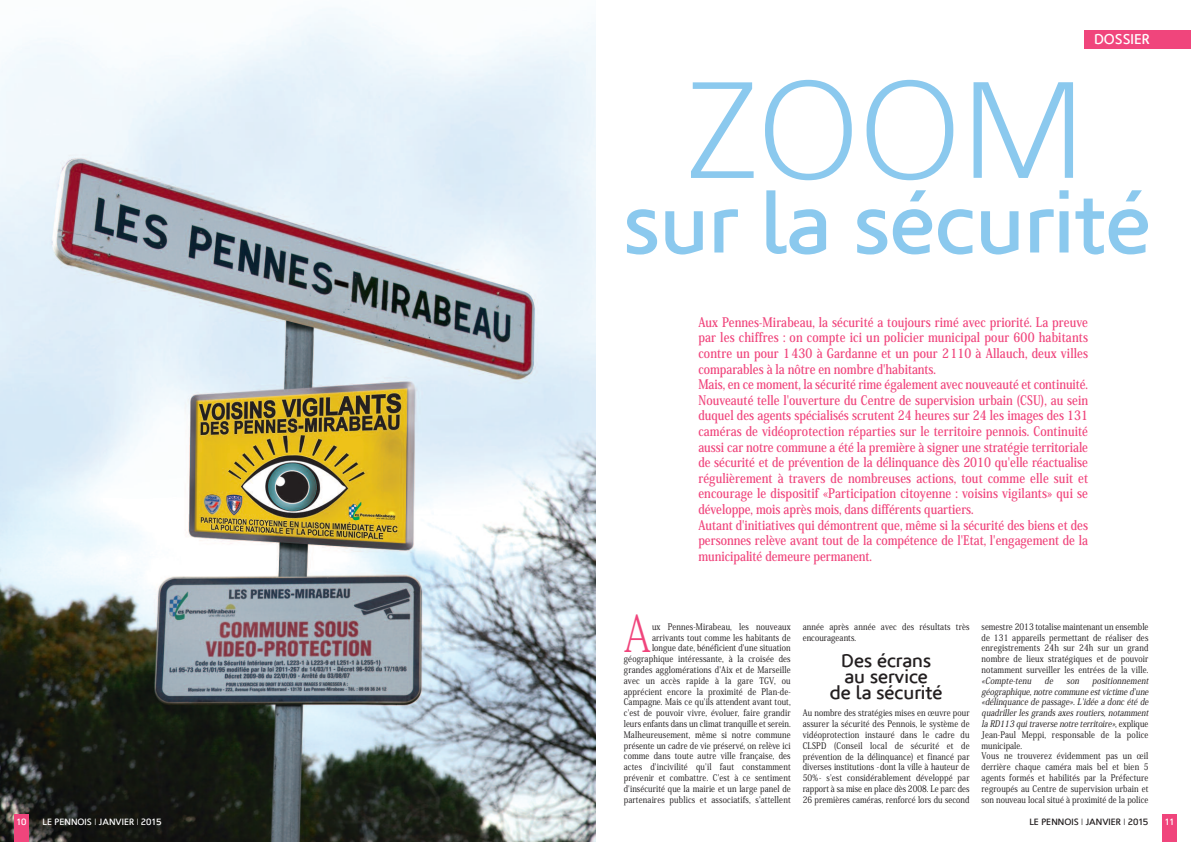
<style>
.page{position:relative;width:1191px;height:842px;background:#fff}
.page>*{position:absolute;margin:0;border:0;box-sizing:border-box;transform-origin:0 0}
.t1{font:135.5px "Fortheloveofhatelight";color:#8bc9ee}
.t2{font:81.3px "Fortheloveofhate";color:#8bc9ee}
.t3{font:200 50px "Koz Min Pro";color:#f0457c;scale:.85 1}
.t4{font:18px/16px "Fortheloveofhate";color:#231f20;text-align:center}
.t5{font:14px "Fortheloveofhate";color:#fff}
.t6{font:700 13px/15.6px "Koz Min Pro";color:#f0457c;scale:.85 1}
.t7{font:700 13px "Koz Min Pr 6 N";letter-spacing:.01em;color:#f0457c;scale:.85 1}
.t8{font:500 9px/10.8px "Koz Min Pro";letter-spacing:.02em;color:#231f20;scale:.85 1}
.t9{font:9px "Fortheloveofhate";color:#fff}
.t10{font:9px "Fortheloveofhate";color:#231f20}
.s1{font-family:"Koz Min Pro"}
.s2{font-style:italic}
.s3{font-family:"Fortheloveofhatelight"}
</style>
<div class="page">
<img style="left:0;top:8px;width:595px;height:834px">
<div style="left:1162px;top:814px;width:14px;height:28px;background:#f0457c"></div>
<div style="left:14px;top:814px;width:14px;height:28px;background:#f0457c"></div>
<div style="left:1084px;top:30px;width:107px;height:19px;background:#f0457c"></div>
<h3 class="t5" style="left:1094px;top:30px;width:57px">DOSSIER</h3>
<h1 class="t1" style="left:688px;top:49px;width:398px">ZOOM</h1>
<h2 class="t2" style="left:623px;top:174px;width:529px">sur la sécurité</h2>
<p class="t6" style="left:698px;top:314px;width:460px">Aux Pennes-Mirabeau, la sécurité a toujours rimé avec priorité. La preuve par les chiffres : on compte ici un policier municipal pour 600 habitants contre un pour 1430 à Gardanne et un pour 2110 à Allauch, deux villes comparables à la nôtre en nombre d'habitants.<br>Mais, en ce moment, la sécurité rime également avec nouveauté et continuité.<br>Nouveauté telle l'ouverture du Centre de supervision urbain (CSU), au sein duquel des agents spécialisés scrutent 24 heures sur 24 les images des 131 caméras de vidéoprotection réparties sur le territoire pennois. Continuité aussi car notre commune a été la première à signer une stratégie territoriale de sécurité et de prévention de la délinquance dès 2010 qu'elle réactualise régulièrement à travers de nombreuses actions, tout comme elle suit et</p>
<h3 class="t7" style="left:698px;top:486px;width:460px"><span class="s1">encourage le dispositif</span> «Participation citoyenne : voisins vigilants» <span class="s1">qui se</span></h3>
<p class="t6" style="left:698px;top:501px;width:460px">développe, mois après mois, dans différents quartiers.<br>Autant d'initiatives qui démontrent que, même si la sécurité des biens et des personnes relève avant tout de la compétence de l'Etat, l'engagement de la municipalité demeure permanent.</p>
<h3 class="t3" style="left:623px;top:598px;width:34px">A</h3>
<p class="t8" style="left:624px;top:621px;width:198px;text-align:right">ux Pennes-Mirabeau, les nouveaux arrivants tout comme les habitants de<br>longue date, bénéficient d'une situation géographique intéressante, à la croisée des grandes agglomérations d'Aix et de Marseille avec un accès rapide à la gare TGV, ou apprécient encore la proximité de Plan-de-Campagne. Mais ce qu'ils attendent avant tout, c'est de pouvoir vivre, évoluer, faire grandir leurs enfants dans un climat tranquille et serein.<br>Malheureusement, même si notre commune présente un cadre de vie préservé, on relève ici comme dans toute autre ville française, des actes d'incivilité qu'il faut constamment prévenir et combattre. C'est à ce sentiment d'insécurité que la mairie et un large panel de partenaires publics et associatifs, s'attellent</p>
<p class="t8" style="left:802px;top:621px;width:198px">année après année avec des résultats très encourageants.</p>
<h3 class="t4" style="left:830px;top:652px;width:114px">Des écrans au service<br>de la sécurité</h3>
<p class="t8" style="left:802px;top:707px;width:198px;text-align:justify">Au nombre des stratégies mises en œuvre pour assurer la sécurité des Pennois, le système de vidéoprotection instauré dans le cadre du CLSPD (Conseil local de sécurité et de prévention de la délinquance) et financé par diverses institutions -dont la ville à hauteur de 50%- s'est considérablement développé par rapport à sa mise en place dès 2008. Le parc des 26 premières caméras, renforcé lors du second</p>
<p class="t8" style="left:981px;top:621px;width:198px;text-align:justify">semestre 2013 totalise maintenant un ensemble de 131 appareils permettant de réaliser des enregistrements 24h sur 24h sur un grand nombre de lieux stratégiques et de pouvoir notamment surveiller les entrées de la ville.</p>
<p class="t8" style="left:981px;top:675px;width:200px"><span class="s2">«Compte-tenu de son positionnement géographique, notre commune est victime d'une «délinquance de passage». L'idée a donc été de quadriller les grands axes routiers, notamment la RD113 qui traverse notre territoire»</span>, e x p l i q u e Jean-Paul Meppi, responsable de la police municipale.<br>Vous ne trouverez évidemment pas un œil derrière chaque caméra mais bel et bien 5 agents formés et habilités par la Préfecture regroupés au Centre de supervision urbain et son nouveau local situé à proximité de la police</p>
<p class="t9" style="left:17px;top:816px;width:11px">10</p>
<p class="t9" style="left:43px;top:816px;width:121px">LE PENNOIS <span class="s3">I</span> JANVIER <span class="s3">I</span> 2015</p>
<p class="t10" style="left:1029px;top:816px;width:121px">LE PENNOIS <span class="s3">I</span> JANVIER <span class="s3">I</span> 2015</p>
<p class="t9" style="left:1164px;top:816px;width:10px">11</p>
</div>
